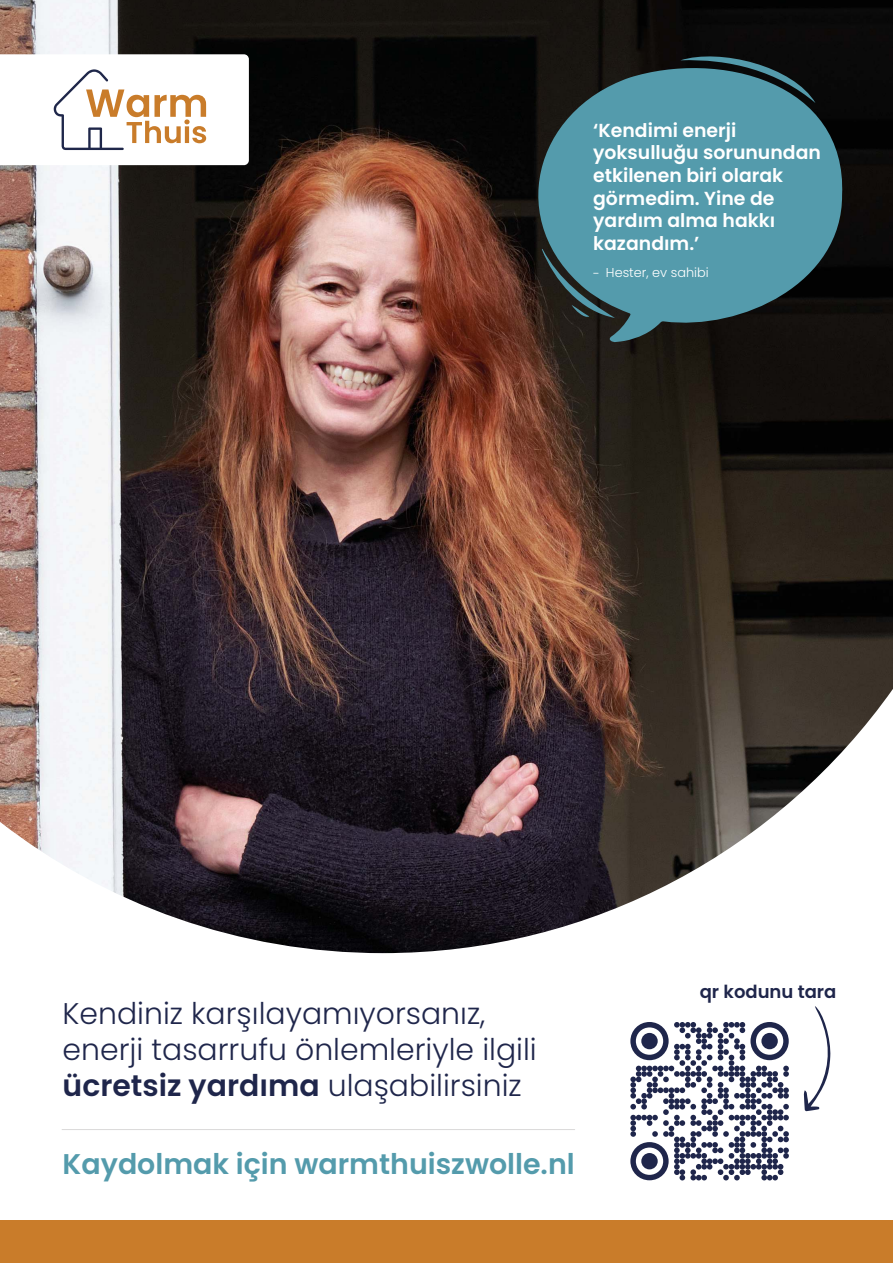
<style>
.page{position:relative;width:893px;height:1263px;background:#fff}
.page>*{position:absolute;margin:0;border:0;box-sizing:border-box;transform-origin:0 0}
.t1{font:300 29.92px/35.8px "Poppins";color:#1f264b}
.t2{font:600 28.5px "Poppins";color:#549bac}
.t3{font:600 18.83px/22.6px "Poppins";color:#fff}
.t4{font:600 18px "Poppins";color:#1f264b}
.t5{font:300 12.9px "Poppins";color:#fff}
.s1{font-weight:600}
</style>
<div class="page">
<img style="left:0;top:0;width:893px;height:953px">
<svg style="left:0;top:54px;width:249px;height:111px"></svg>
<div style="left:0;top:1220px;width:893px;height:43px;background:#c97c2a"></div>
<svg style="left:505px;top:50px;width:342px;height:294px;background:#3e6973"></svg>
<svg style="left:680px;top:48px;width:135px;height:55px;background:#30545d"></svg>
<svg style="left:542px;top:249px;width:73px;height:70px;background:#3c5f65"></svg>
<hr style="left:62px;top:1129px;width:513px;height:1px;background:#dad9d9">
<svg style="left:804px;top:1006px;width:27px;height:105px"></svg>
<svg style="left:630px;top:1022px;width:159px;height:158px"></svg>
<div style="left:641px;top:1033px;width:17px;height:16px;background:#1f264b;border-radius:50%"></div>
<div style="left:761px;top:1033px;width:17px;height:16px;background:#1f264b;border-radius:50%"></div>
<div style="left:641px;top:1153px;width:17px;height:16px;background:#1f264b;border-radius:50%"></div>
<p class="t3" style="left:593px;top:120px;width:229px">‘Kendimi enerji yoksulluğu sorunundan etkilenen biri olarak görmedim. Yine de yardım alma hakkı kazandım.’</p>
<p class="t5" style="left:593px;top:267px;width:117px">- Hester, ev sahibi</p>
<h1 class="t1" style="left:63px;top:998px;width:476px">Kendiniz karşılayamıyorsanız, enerji tasarrufu önlemleriyle ilgili <span class="s1">ücretsiz yardıma</span> ulaşabilirsiniz</h1>
<h2 class="t2" style="left:63px;top:1152px;width:514px">Kaydolmak için warmthuiszwolle.nl</h2>
<p class="t4" style="left:700px;top:983px;width:138px">qr kodunu tara</p>
</div>
